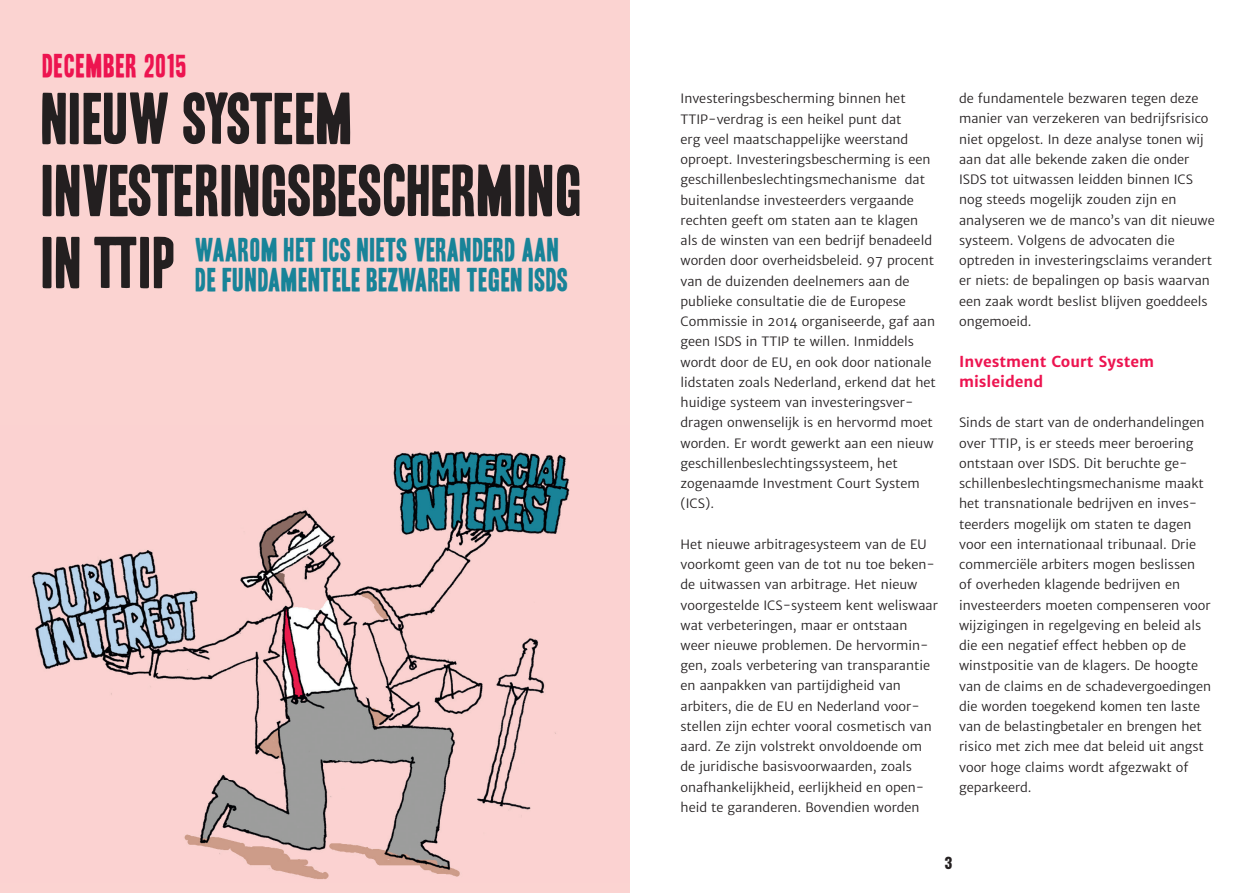
<style>
.page{position:relative;width:1259px;height:893px;background:#fff}
.page>*{position:absolute;margin:0;border:0;box-sizing:border-box;transform-origin:0 0}
.t1{font:63px/72px "Headline One HPLHS";letter-spacing:.01em;color:#231f20}
.t2{font:28.5px/30px "Headline One HPLHS";letter-spacing:.02em;color:#188398}
.t3{font:28.5px "Headline One HPLHS";letter-spacing:.04em;color:#ed1450}
.t4{font:700 15px/20.2px "Merriweather Sans";color:#ed1450}
.t5{font:700 15px "Oswald";color:#231f20}
.t6{font:12.75px/20.2px "Merriweather Sans";color:#231f20}
</style>
<div class="page">
<div style="left:0;top:0;width:629px;height:893px;background:#fbd3d1"></div>
<img style="left:31px;top:426px;width:599px;height:456px">
<h2 class="t3" style="left:43px;top:52px;width:146px">DECEMBER 2015</h2>
<h1 class="t1" style="left:43px;top:84px;width:541px">NIEUW SYSTEEM<br>INVESTERINGSBESCHERMING<br>IN TTIP</h1>
<p class="t6" style="left:680px;top:89px;width:257px">Investeringsbescherming binnen het TTIP-verdrag is een heikel punt dat<br>erg veel maatschappelijke weerstand oproept. Investeringsbescherming is een geschillenbeslechtingsmechanisme dat buitenlandse investeerders vergaande rechten geeft om staten aan te klagen als de winsten van een bedrijf benadeeld worden door overheidsbeleid. 97 procent van de duizenden deelnemers aan de publieke consultatie die de Europese Commissie in 2014 organiseerde, gaf aan geen ISDS in TTIP te willen. Inmiddels wordt door de EU, en ook door nationale lidstaten zoals Nederland, erkend dat het huidige systeem van investeringsver&shy;dragen onwenselijk is en hervormd moet worden. Er wordt gewerkt aan een nieuw geschillenbeslechtingssysteem, het zogenaamde Investment Court System (ICS).</p>
<p class="t6" style="left:680px;top:534px;width:259px">Het nieuwe arbitragesysteem van de EU voorkomt geen van de tot nu toe beken&shy;de uitwassen van arbitrage. Het nieuw voorgestelde ICS-systeem kent weliswaar wat verbeteringen, maar er ontstaan weer nieuwe problemen. De hervormin&shy;gen, zoals verbetering van transparantie en aanpakken van partijdigheid van arbiters, die de EU en Nederland voor&shy;stellen zijn echter vooral cosmetisch van aard. Ze zijn volstrekt onvoldoende om de juridische basisvoorwaarden, zoals onafhankelijkheid, eerlijkheid en open&shy;heid te garanderen. Bovendien worden</p>
<h2 class="t2" style="left:196px;top:236px;width:374px">WAAROM HET ICS NIETS VERANDERD AAN<br>DE FUNDAMENTELE BEZWAREN TEGEN ISDS</h2>
<p class="t6" style="left:959px;top:89px;width:257px">de fundamentele bezwaren tegen deze manier van verzekeren van bedrijfsrisico niet opgelost. In deze analyse tonen wij aan dat alle bekende zaken die onder ISDS tot uitwassen leidden binnen ICS nog steeds mogelijk zouden zijn en analyseren we de manco’s van dit nieuwe systeem. Volgens de advocaten die optreden in investeringsclaims verandert er niets: de bepalingen op basis waarvan een zaak wordt beslist blijven goeddeels ongemoeid.</p>
<p class="t4" style="left:959px;top:351px;width:196px">Investment Court System misleidend</p>
<p class="t6" style="left:959px;top:413px;width:254px">Sinds de start van de onderhandelingen over TTIP, is er steeds meer beroering ontstaan over ISDS. Dit beruchte ge&shy;schillenbeslechtingsmechanisme maakt het transnationale bedrijven en inves&shy;teerders mogelijk om staten te dagen voor een internationaal tribunaal. Drie commerciële arbiters mogen beslissen<br>of overheden klagende bedrijven en investeerders moeten compenseren voor wijzigingen in regelgeving en beleid als die een negatief effect hebben op de winstpositie van de klagers. De hoogte van de claims en de schadevergoedingen die worden toegekend komen ten laste van de belastingbetaler en brengen het risico met zich mee dat beleid uit angst voor hoge claims wordt afgezwakt of geparkeerd.</p>
<p class="t5" style="left:944px;top:852px;width:9px">3</p>
</div>
